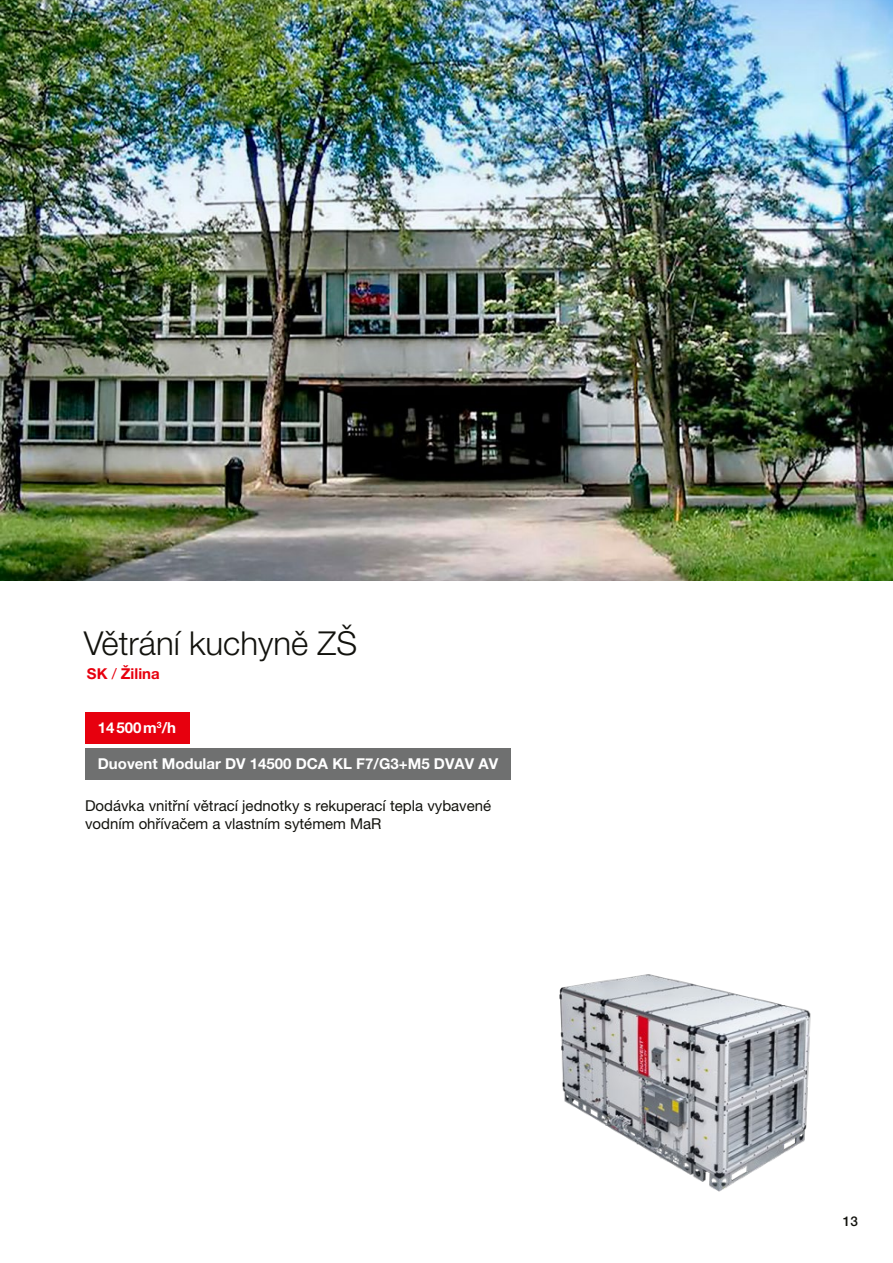
<style>
.page{position:relative;width:893px;height:1263px;background:#fff}
.page>*{position:absolute;margin:0;border:0;box-sizing:border-box;transform-origin:0 0}
.t1{font:300 33px "Helvetica Neue LT Pro";color:#12120d}
.t2{font:15px/18px "Helvetica Neue LT Pro";color:#12120d}
.t3{font:700 15px "Helvetica Neue LT Pro";color:#fff}
.t4{font:700 15px "Helvetica Neue LT Pro";color:#e7000e}
.t5{font:500 13.5px "Helvetica Neue LT Pro";color:#12120d}
.s1{font-weight:400}
</style>
<div class="page">
<img style="left:0;top:0;width:893px;height:580px">
<div style="left:85px;top:712px;width:104px;height:31px;background:#e7000e"></div>
<div style="left:85px;top:748px;width:426px;height:31px;background:#6f7070"></div>
<img style="left:559px;top:974px;width:252px;height:218px">
<h1 class="t1" style="left:84px;top:623px;width:275px">Větrání kuchyně ZŠ</h1>
<p class="t4" style="left:87px;top:664px;width:74px">SK <span class="s1">/</span> Žilina</p>
<p class="t3" style="left:98px;top:718px;width:80px">14500m<sup>3</sup>/h</p>
<p class="t3" style="left:98px;top:754px;width:402px">Duovent Modular DV 14500 DCA KL F7/G3+M5 DVAV AV</p>
<p class="t2" style="left:85px;top:797px;width:408px">Dodávka vnitřní větrací jednotky s rekuperací tepla vybavené vodním ohřívačem a vlastním sytémem MaR</p>
<p class="t5" style="left:843px;top:1213px;width:17px">13</p>
</div>
